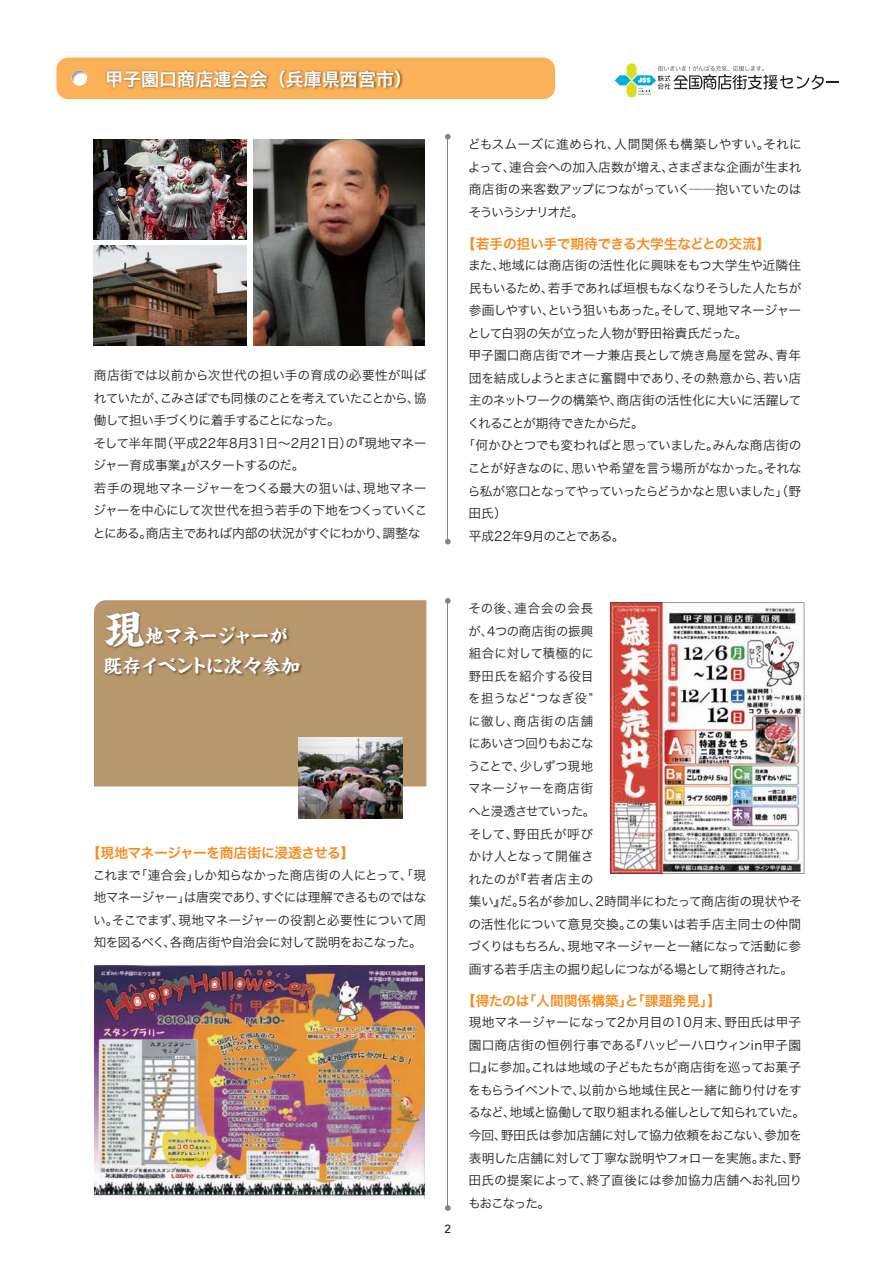
<style>
.page{position:relative;width:893px;height:1263px;background:#fff}
.page>*{position:absolute;margin:0;border:0;box-sizing:border-box;transform-origin:0 0}
.t1{font:19.2px/29.8px "Kaisho MCBK1 Pro De Bold 90 pv RKSJ H";letter-spacing:-.07em;color:#fff}
.t2{font:18px "Hira Kaku Pro W6 90 pv RKSJ H";color:#fff}
.t3{font:13.8px "Hira Kaku Pro W6 90 pv RKSJ H";letter-spacing:-.025em;color:#f68b1e}
.t4{font:13.8px "Hira Kaku Pro W6 90 pv RKSJ H";color:#f68b1e}
.t5{font:12.75px/22.5px "Hira Kaku Pro W3 90 pv RKSJ H";letter-spacing:-.035em;color:#231f20}
.t6{font:12.75px/22.5px "Hira Kaku Pro W3 90 pv RKSJ H";letter-spacing:-.015em;color:#231f20}
.t7{font:12.75px "Hira Kaku Pro W3 90 pv RKSJ H";letter-spacing:-.09em;color:#231f20}
.t8{font:12.75px "Hira Kaku Pro W3 90 pv RKSJ H";letter-spacing:-.06em;color:#231f20}
.t9{font:12.75px "Hira Kaku Pro W3 90 pv RKSJ H";letter-spacing:-.065em;color:#231f20}
.t10{font:500 11.7px "Avenir";color:#231f20}
.s1{font-size:41.4px}
</style>
<div class="page">
<svg style="left:615px;top:63px;width:224px;height:34px"></svg>
<div style="left:94px;top:600px;width:332px;height:186px;background:#b9976c"></div>
<hr style="left:448px;top:137px;width:1px;height:405px;background:#808285">
<svg style="left:445px;top:539px;width:6px;height:5px"></svg>
<svg style="left:445px;top:134px;width:6px;height:6px"></svg>
<hr style="left:448px;top:601px;width:1px;height:607px;background:#808285">
<svg style="left:445px;top:1205px;width:6px;height:6px"></svg>
<svg style="left:445px;top:598px;width:6px;height:6px"></svg>
<div style="left:56px;top:58px;width:499px;height:41px;background:#fbb157;border-radius:12px"></div>
<img style="left:72px;top:70px;width:15px;height:16px;border-radius:50%">
<img style="left:105px;top:69px;width:298px;height:21px">
<img style="left:102px;top:607px;width:202px;height:73px">
<img style="left:298px;top:737px;width:105px;height:81px">
<img style="left:95px;top:965px;width:330px;height:233px">
<img style="left:610px;top:603px;width:194px;height:271px">
<img style="left:93px;top:245px;width:154px;height:101px">
<img style="left:93px;top:140px;width:154px;height:99px">
<img style="left:254px;top:140px;width:170px;height:205px">
<h2 class="t2" style="left:105px;top:72px;width:309px">甲子園口商店連合会（兵庫県西宮市）</h2>
<p class="t5" style="left:93px;top:366px;width:336px">商店街では以前から次世代の担い手の育成の必要性が叫ばれていたが、こみさぽでも同様のことを考えていたことから、協働して担い手づくりに着手することになった。<br>そして半年間（平成22年8月31日～2月21日）の『現地マネージャー育成事業』がスタートするのだ。<br>若手の現地マネージャーをつくる最大の狙いは、現地マネージャーを中心にして次世代を担う若手の下地をつくっていくことにある。商店主であれば内部の状況がすぐにわかり、調整な</p>
<p class="t5" style="left:468px;top:135px;width:336px;text-align:justify">どもスムーズに進められ、人間関係も構築しやすい。それによって、連合会への加入店数が増え、さまざまな企画が生まれ商店街の来客数アップにつながっていく──抱いていたのはそういうシナリオだ。</p>
<p class="t3" style="left:462px;top:238px;width:310px">【若手の担い手で期待できる大学生などとの交流】</p>
<p class="t6" style="left:468px;top:256px;width:335px">また、地域には商店街の活性化に興味をもつ大学生や近隣住</p>
<p class="t9" style="left:469px;top:283px;width:334px">民もいるため、若手であれば垣根もなくなりそうした人たちが</p>
<p class="t8" style="left:469px;top:306px;width:334px">参画しやすい、という狙いもあった。そして、現地マネージャー</p>
<p class="t5" style="left:468px;top:323px;width:282px">として白羽の矢が立った人物が野田裕貴氏だった。</p>
<p class="t6" style="left:468px;top:346px;width:334px">甲子園口商店街でオーナ兼店長として焼き鳥屋を営み、青年</p>
<p class="t5" style="left:469px;top:369px;width:334px">団を結成しようとまさに奮闘中であり、その熱意から、若い店</p>
<p class="t5" style="left:469px;top:391px;width:334px">主のネットワークの構築や、商店街の活性化に大いに活躍して</p>
<p class="t7" style="left:467px;top:418px;width:178px">くれることが期待できたからだ。</p>
<p class="t5" style="left:462px;top:436px;width:341px">「何かひとつでも変わればと思っていました。みんな商店街の</p>
<p class="t5" style="left:468px;top:459px;width:335px">ことが好きなのに、思いや希望を言う場所がなかった。それな</p>
<p class="t7" style="left:468px;top:486px;width:335px">ら私が窓口となってやっていったらどうかなと思いました」（野</p>
<p class="t5" style="left:469px;top:504px;width:40px">田氏）</p>
<p class="t5" style="left:469px;top:526px;width:157px">平成22年9月のことである。</p>
<h1 class="t1" style="left:103px;top:624px;width:198px"><span class="s1">現</span>地マネージャーが既存イベントに次々参加</h1>
<p class="t3" style="left:87px;top:848px;width:269px">【現地マネージャーを商店街に浸透させる】</p>
<p class="t5" style="left:93px;top:865px;width:335px;text-align:justify">これまで「連合会」しか知らなかった商店街の人にとって、「現地マネージャー」は唐突であり、すぐには理解できるものではない。そこでまず、現地マネージャーの役割と必要性について周知を図るべく、各商店街や自治会に対して説明をおこなった。</p>
<p class="t10" style="left:445px;top:1224px;width:8px">2</p>
<p class="t6" style="left:468px;top:599px;width:335px">その後、連合会の会長<br>が、4つの商店街の振興<br>組合に対して積極的に<br>野田氏を紹介する役目<br>を担うなど“つなぎ役”<br>に徹し、商店街の店舗<br>にあいさつ回りもおこな<br>うことで、少しずつ現地<br>マネージャーを商店街<br>へと浸透させていった。<br>そして、野田氏が呼び<br>かけ人となって開催さ<br>れたのが『若者店主の<br>集い』だ。5名が参加し、2時間半にわたって商店街の現状やその活性化について意見交換。この集いは若手店主同士の仲間づくりはもちろん、現地マネージャーと一緒になって活動に参画する若手店主の掘り起しにつながる場として期待された。</p>
<p class="t4" style="left:462px;top:995px;width:260px">【得たのは「人間関係構築」と「課題発見」】</p>
<p class="t5" style="left:468px;top:1013px;width:339px">現地マネージャーになって2か月目の10月末、野田氏は甲子園口商店街の恒例行事である『ハッピーハロウィンin甲子園口』に参加。これは地域の子どもたちが商店街を巡ってお菓子をもらうイベントで、以前から地域住民と一緒に飾り付けをするなど、地域と協働して取り組まれる催しとして知られていた。今回、野田氏は参加店舗に対して協力依頼をおこない、参加を表明した店舗に対して丁寧な説明やフォローを実施。また、野田氏の提案によって、終了直後には参加協力店舗へお礼回りもおこなった。</p>
</div>
